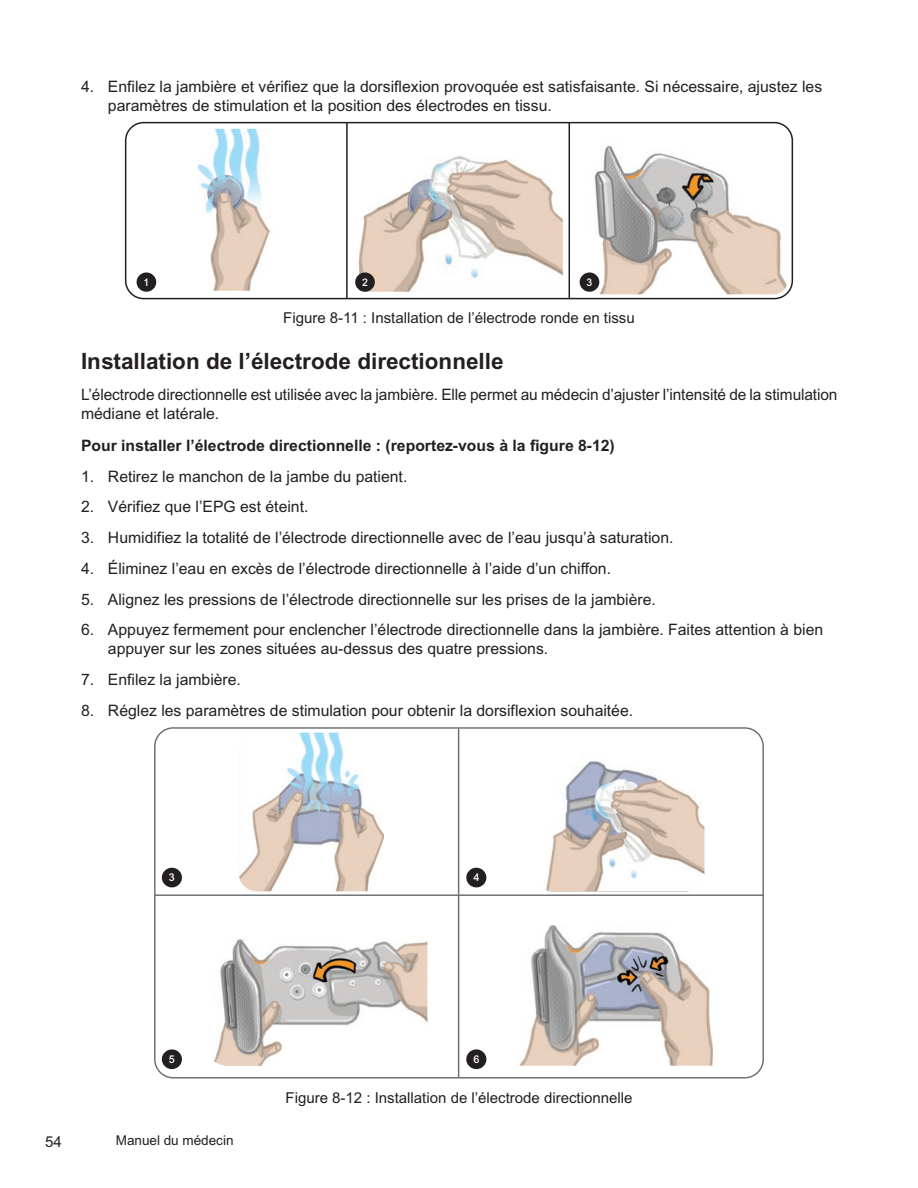
<style>
.page{position:relative;width:918px;height:1188px;background:#fff}
.page>*{position:absolute;margin:0;border:0;box-sizing:border-box;transform-origin:0 0}
.t1{font:700 22.5px "Arial MT Std";color:#231f20}
.t2{font:15.75px/18.8px "Arial MT Std";color:#231f20}
.t3{font:700 15.75px "Arial MT Std";color:#231f20}
.t4{font:15px "Arial MT Std";color:#231f20}
.t5{font:13.5px "Arial MT Std";color:#231f20}
.t6{font:500 10.8px "Arial MT Std";color:#fff}
.t7{font:500 10.5px "Arial MT Std";color:#fff}
</style>
<div class="page">
<div style="left:162px;top:868px;width:20px;height:19px;background:#231f20;border-radius:50%"></div>
<div style="left:466px;top:868px;width:20px;height:19px;background:#231f20;border-radius:50%"></div>
<div style="left:162px;top:1049px;width:20px;height:20px;background:#231f20;border-radius:50%"></div>
<div style="left:466px;top:1049px;width:20px;height:20px;background:#231f20;border-radius:50%"></div>
<img style="left:239px;top:733px;width:145px;height:158px">
<img style="left:213px;top:939px;width:214px;height:127px">
<img style="left:519px;top:925px;width:194px;height:141px">
<img style="left:546px;top:761px;width:158px;height:130px">
<hr style="left:458px;top:729px;width:1px;height:349px;background:#6c6d70">
<hr style="left:155px;top:894px;width:608px;height:2px;background:#6c6d70">
<img style="left:355px;top:155px;width:208px;height:137px">
<img style="left:580px;top:123px;width:207px;height:171px">
<img style="left:197px;top:129px;width:73px;height:162px">
<div style="left:125px;top:122px;width:668px;height:177px;border:2px solid #231f20;border-radius:18px"></div>
<hr style="left:346px;top:122px;width:2px;height:176px;background:#231f20">
<hr style="left:569px;top:122px;width:1px;height:176px;background:#231f20">
<div style="left:137px;top:272px;width:19px;height:20px;background:#231f20;border-radius:50%"></div>
<div style="left:355px;top:272px;width:20px;height:20px;background:#231f20;border-radius:50%"></div>
<div style="left:580px;top:272px;width:19px;height:20px;background:#231f20;border-radius:50%"></div>
<p class="t2" style="left:108px;top:77px;width:716px;text-indent:-27px">4. Enfilez la jambière et vérifiez que la dorsiflexion provoquée est satisfaisante. Si nécessaire, ajustez les paramètres de stimulation et la position des électrodes en tissu.</p>
<p class="t7" style="left:144px;top:276px;width:7px">1</p>
<p class="t7" style="left:362px;top:276px;width:7px">2</p>
<p class="t7" style="left:587px;top:276px;width:7px">3</p>
<p class="t4" style="left:283px;top:309px;width:353px">Figure 8-11 : Installation de l’électrode ronde en tissu</p>
<h1 class="t1" style="left:81px;top:348px;width:424px">Installation de l’électrode directionnelle</h1>
<p class="t2" style="left:81px;top:385px;width:758px">L’électrode directionnelle est utilisée avec la jambière. Elle permet au médecin d’ajuster l’intensité de la stimulation médiane et latérale.</p>
<p class="t3" style="left:81px;top:436px;width:535px">Pour installer l’électrode directionnelle : (reportez-vous à la figure 8-12)</p>
<p class="t2" style="left:81px;top:467px;width:328px">1. Retirez le manchon de la jambe du patient.</p>
<p class="t2" style="left:81px;top:497px;width:229px">2. Vérifiez que l’EPG est éteint.</p>
<p class="t2" style="left:81px;top:528px;width:594px">3. Humidifiez la totalité de l’électrode directionnelle avec de l’eau jusqu’à saturation.</p>
<p class="t2" style="left:81px;top:559px;width:532px">4. Éliminez l’eau en excès de l’électrode directionnelle à l’aide d’un chiffon.</p>
<p class="t2" style="left:81px;top:590px;width:576px">5. Alignez les pressions de l’électrode directionnelle sur les prises de la jambière.</p>
<p class="t2" style="left:108px;top:620px;width:717px;text-indent:-27px">6. Appuyez fermement pour enclencher l’électrode directionnelle dans la jambière. Faites attention à bien appuyer sur les zones situées au-dessus des quatre pressions.</p>
<p class="t2" style="left:81px;top:670px;width:162px">7. Enfilez la jambière.</p>
<p class="t2" style="left:81px;top:701px;width:554px">8. Réglez les paramètres de stimulation pour obtenir la dorsiflexion souhaitée.</p>
<p class="t6" style="left:169px;top:871px;width:7px">3</p>
<p class="t6" style="left:473px;top:871px;width:7px">4</p>
<p class="t6" style="left:169px;top:1053px;width:7px">5</p>
<p class="t6" style="left:473px;top:1053px;width:7px">6</p>
<p class="t4" style="left:45px;top:1133px;width:18px">54</p>
<p class="t5" style="left:116px;top:1133px;width:119px">Manuel du médecin</p>
<p class="t4" style="left:286px;top:1089px;width:348px">Figure 8-12 : Installation de l’électrode directionnelle</p>
</div>
